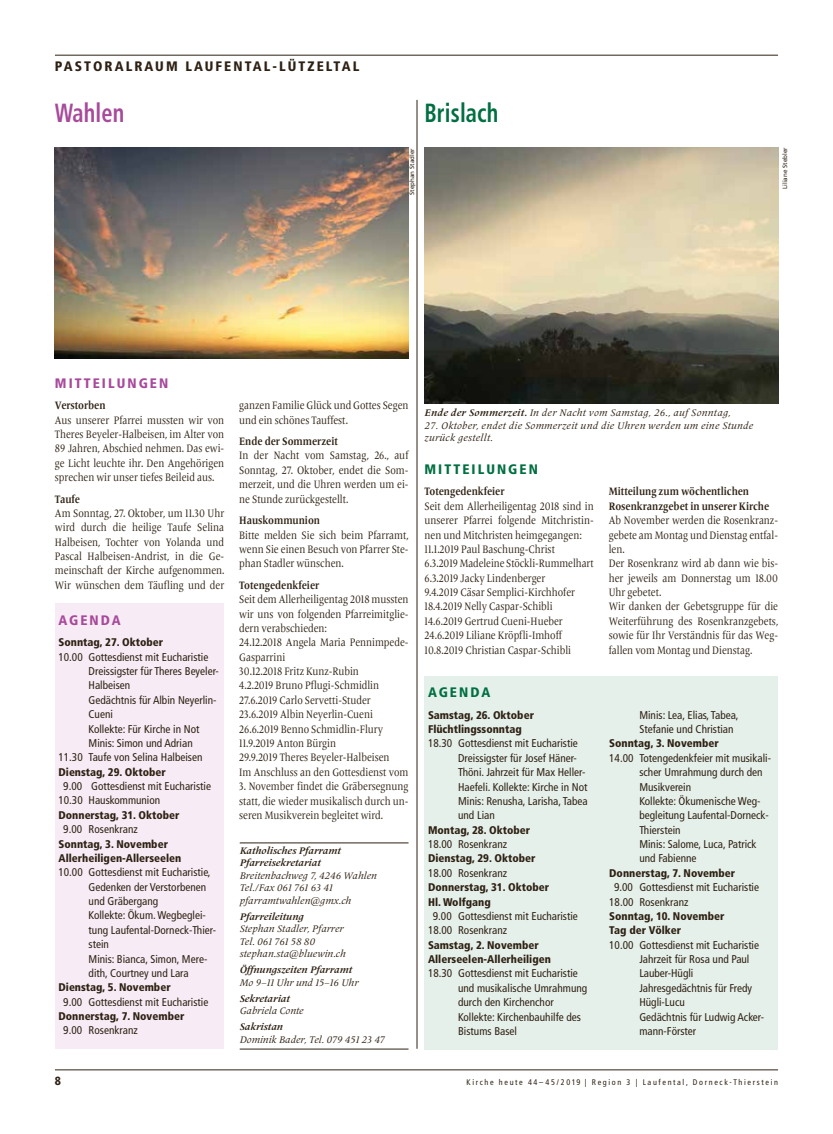
<style>
.page{position:relative;width:833px;height:1134px;background:#fff}
.page>*{position:absolute;margin:0;border:0;box-sizing:border-box;transform-origin:0 0}
.t1{font:700 condensed 26.25px "Frutiger";letter-spacing:.005em;color:#006f41;scale:.85 1}
.t2{font:700 condensed 26.25px "Frutiger";letter-spacing:.005em;color:#a84a9b;scale:.85 1}
.t3{font:900 condensed 13.75px "Frutiger";letter-spacing:.15em;color:#2e2113}
.t4{font:900 condensed 13.75px "Frutiger";letter-spacing:.15em;color:#a84a9b}
.t5{font:900 condensed 13.75px "Frutiger";letter-spacing:.15em;color:#006f41}
.t6{font:900 condensed 11.88px "Frutiger";color:#2e2113}
.t7{font:11.25px/14.4px "Frutiger Serif LT Pro";color:#2e2113;text-align:justify;scale:.85 1}
.t8{font:condensed 11.25px/14.4px "Frutiger";color:#2e2113}
.t9{font:700 11.25px/14.4px "Frutiger Serif LT Pro";color:#2e2113;scale:.85 1}
.t10{font:900 condensed 11.12px/14.4px "Frutiger";color:#2e2113}
.t11{font:italic 10px/12.5px "Frutiger Serif LT Pro";color:#2e2113}
.t12{font:italic 10px/12.5px "Frutiger Serif LT Pro";letter-spacing:.025em;color:#2e2113}
.t13{font:italic 700 10px/12.5px "Frutiger Serif LT Pro";color:#2e2113}
.t14{font:condensed 8.12px "Frutiger";letter-spacing:.2em;color:#2e2113}
.t15{font:6.25px "Frutiger";color:#2e2113}
.s1{font-weight:700}
</style>
<div class="page">
<hr style="left:55px;top:1070px;width:723px;height:1px;background:#2e2113">
<img style="left:424px;top:148px;width:354px;height:255px">
<hr style="left:55px;top:55px;width:723px;height:1px;background:#2e2113">
<hr style="left:417px;top:100px;width:1px;height:949px;background:#2e2113">
<div style="left:55px;top:603px;width:169px;height:446px;background:#f7ecf5"></div>
<div style="left:424px;top:676px;width:354px;height:373px;background:#e6f0ea"></div>
<img style="left:55px;top:148px;width:353px;height:210px">
<hr style="left:240px;top:843px;width:168px;height:1px;background:#2e2113">
<hr style="left:240px;top:1049px;width:168px;height:1px;background:#2e2113">
<p class="t3" style="left:55px;top:58px;width:306px">PASTORALRAUM LAUFENTAL-LÜTZELTAL</p>
<h1 class="t2" style="left:55px;top:97px;width:83px">Wahlen</h1>
<h1 class="t1" style="left:424px;top:97px;width:89px">Brislach</h1>
<p class="t15" style="left:408px;top:195px;width:48px;rotate:-90deg">Stephan Stadler</p>
<p class="t15" style="left:781px;top:189px;width:43px;rotate:-90deg">Liliane Stebler</p>
<p class="t4" style="left:55px;top:374px;width:115px">MITTEILUNGEN</p>
<p class="t9" style="left:55px;top:398px;width:61px">Verstorben</p>
<p class="t7" style="left:55px;top:413px;width:201px">Aus unserer Pfarrei mussten wir von Theres Beyeler-Halbeisen, im Alter von 89 Jahren, Abschied nehmen. Das ewi&shy;ge Licht leuchte ihr. Den Angehörigen sprechen wir unser tiefes Beileid aus.</p>
<p class="t9" style="left:55px;top:492px;width:31px">Taufe</p>
<p class="t7" style="left:55px;top:506px;width:201px">Am Sonntag, 27. Oktober, um 11.30 Uhr wird durch die heilige Taufe Selina Halbeisen, Tochter von Yolanda und Pascal Halbeisen-Andrist, in die Ge&shy;meinschaft der Kirche aufgenommen.<br>Wir wünschen dem Täufling und der</p>
<p class="t4" style="left:58px;top:612px;width:64px">AGENDA</p>
<p class="t10" style="left:58px;top:635px;width:106px">Sonntag, 27. Oktober</p>
<p class="t8" style="left:58px;top:650px;width:151px">10.00 Gottesdienst mit Eucharistie</p>
<p class="t8" style="left:89px;top:664px;width:132px">Dreissigster für Theres Beyeler-</p>
<p class="t8" style="left:89px;top:678px;width:43px">Halbeisen</p>
<p class="t8" style="left:89px;top:693px;width:129px">Gedächtnis für Albin Neyerlin-</p>
<p class="t8" style="left:89px;top:707px;width:26px">Cueni</p>
<p class="t8" style="left:89px;top:721px;width:112px">Kollekte: Für Kirche in Not</p>
<p class="t8" style="left:89px;top:736px;width:106px">Minis: Simon und Adrian</p>
<p class="t8" style="left:58px;top:750px;width:146px">11.30 Taufe von Selina Halbeisen</p>
<p class="t10" style="left:58px;top:764px;width:109px">Dienstag, 29. Oktober</p>
<p class="t8" style="left:58px;top:779px;width:154px;text-indent:5px">9.00 Gottesdienst mit Eucharistie<br>10.30 Hauskommunion</p>
<p class="t10" style="left:58px;top:808px;width:123px">Donnerstag, 31. Oktober</p>
<p class="t8" style="left:63px;top:822px;width:76px">9.00 Rosenkranz</p>
<p class="t10" style="left:58px;top:836px;width:124px">Sonntag, 3. November<br>Allerheiligen-Allerseelen</p>
<p class="t8" style="left:89px;top:865px;width:129px;text-indent:-30px">10.00 Gottesdienst mit Eucharistie,<br>Gedenken der Verstorbenen und Gräbergang<br>Kollekte: Ökum.Wegbeglei&shy;tung Laufental-Dorneck-Thier&shy;stein<br>Minis: Bianca, Simon, Mere&shy;dith, Courtney und Lara</p>
<p class="t10" style="left:58px;top:980px;width:114px">Dienstag, 5. November</p>
<p class="t8" style="left:63px;top:995px;width:147px">9.00 Gottesdienst mit Eucharistie</p>
<p class="t10" style="left:58px;top:1009px;width:127px">Donnerstag, 7. November</p>
<p class="t8" style="left:63px;top:1023px;width:76px">9.00 Rosenkranz</p>
<p class="t7" style="left:239px;top:398px;width:201px">ganzen Familie Glück und Gottes Segen und ein schönes Tauffest.</p>
<p class="t9" style="left:239px;top:434px;width:118px">Ende der Sommerzeit</p>
<p class="t7" style="left:239px;top:449px;width:201px">In der Nacht vom Samstag, 26., auf Sonntag, 27. Oktober, endet die Som&shy;merzeit, und die Uhren werden um ei&shy;ne Stunde zurückgestellt.</p>
<p class="t9" style="left:239px;top:513px;width:97px">Hauskommunion</p>
<p class="t7" style="left:239px;top:528px;width:201px">Bitte melden Sie sich beim Pfarramt, wenn Sie einen Besuch von Pfarrer Ste&shy;phan Stadler wünschen.</p>
<p class="t9" style="left:239px;top:578px;width:96px">Totengedenkfeier</p>
<p class="t7" style="left:239px;top:592px;width:201px;text-align:left">Seit dem Allerheiligentag 2018 mussten wir uns von folgenden Pfarreimitglie&shy;dern verabschieden:<br>24.12.2018 Angela Maria Pennimpede-<br>Gasparrini<br>30.12.2018 Fritz Kunz-Rubin<br>4.2.2019 Bruno Pflugi-Schmidlin<br>27.6.2019 Carlo Servetti-Studer<br>23.6.2019 Albin Neyerlin-Cueni<br>26.6.2019 Benno Schmidlin-Flury<br>11.9.2019 Anton Bürgin<br>29.9.2019 Theres Beyeler-Halbeisen<br>Im Anschluss an den Gottesdienst vom</p>
<p class="t7" style="left:239px;top:779px;width:201px">3. November findet die Gräbersegnung statt, die wieder musikalisch durch un&shy;seren Musikverein begleitet wird.</p>
<p class="t13" style="left:240px;top:844px;width:103px">Katholisches Pfarramt<br>Pfarreisekretariat</p>
<p class="t11" style="left:240px;top:869px;width:139px">Breitenbachweg 7, 4246 Wahlen<br>Tel./Fax 061 761 63 41 pfarramtwahlen@gmx.ch</p>
<p class="t13" style="left:240px;top:910px;width:66px">Pfarreileitung</p>
<p class="t11" style="left:240px;top:922px;width:108px">Stephan Stadler, Pfarrer<br>Tel. 061 761 58 80 stephan.sta@bluewin.ch</p>
<p class="t13" style="left:240px;top:963px;width:114px">Öffnungszeiten Pfarramt</p>
<p class="t11" style="left:240px;top:976px;width:120px">Mo 9–11 Uhr und 15–16 Uhr</p>
<p class="t13" style="left:240px;top:992px;width:52px">Sekretariat</p>
<p class="t11" style="left:240px;top:1005px;width:65px">Gabriela Conte</p>
<p class="t13" style="left:240px;top:1021px;width:45px">Sakristan</p>
<p class="t11" style="left:240px;top:1033px;width:147px">Dominik Bader, Tel. 079 451 23 47</p>
<p class="t12" style="left:424px;top:407px;width:308px"><span class="s1">Ende der Sommerzeit.</span> In der Nacht vom Samstag, 26., auf Sonntag,</p>
<p class="t12" style="left:424px;top:419px;width:330px">27. Oktober, endet die Sommerzeit und die Uhren werden um eine Stunde zurück gestellt.</p>
<p class="t5" style="left:424px;top:461px;width:115px">MITTEILUNGEN</p>
<p class="t9" style="left:424px;top:484px;width:96px">Totengedenkfeier</p>
<p class="t7" style="left:424px;top:499px;width:201px;text-align:left">Seit dem Allerheiligentag 2018 sind in unserer Pfarrei folgende Mitchristin&shy;nen und Mitchristen heimgegangen:<br>11.1.2019 Paul Baschung-Christ<br>6.3.2019 Madeleine Stöckli-Rummelhart 6.3.2019 Jacky Lindenberger<br>9.4.2019 Cäsar Semplici-Kirchhofer 18.4.2019 Nelly Caspar-Schibli<br>14.6.2019 Gertrud Cueni-Hueber 24.6.2019 Liliane Kröpfli-Imhoff 10.8.2019 Christian Caspar-Schibli</p>
<p class="t5" style="left:428px;top:684px;width:64px">AGENDA</p>
<p class="t10" style="left:428px;top:708px;width:107px">Samstag, 26. Oktober<br>Flüchtlingssonntag</p>
<p class="t8" style="left:458px;top:736px;width:131px;text-indent:-30px">18.30 Gottesdienst mit Eucharistie<br>Dreissigster für Josef Häner-<br>Thöni. Jahrzeit für Max Heller-<br>Haefeli. Kollekte: Kirche in Not<br>Minis: Renusha, Larisha, Tabea und Lian</p>
<p class="t10" style="left:428px;top:823px;width:104px">Montag, 28. Oktober</p>
<p class="t8" style="left:428px;top:837px;width:81px">18.00 Rosenkranz</p>
<p class="t10" style="left:428px;top:851px;width:109px">Dienstag, 29. Oktober</p>
<p class="t8" style="left:428px;top:866px;width:81px">18.00 Rosenkranz</p>
<p class="t10" style="left:428px;top:880px;width:123px">Donnerstag, 31. Oktober<br>Hl. Wolfgang</p>
<p class="t8" style="left:428px;top:909px;width:151px;text-indent:5px">9.00 Gottesdienst mit Eucharistie<br>18.00 Rosenkranz</p>
<p class="t10" style="left:428px;top:938px;width:124px">Samstag, 2. November<br>Allerseelen-Allerheiligen</p>
<p class="t8" style="left:458px;top:966px;width:131px;text-indent:-30px">18.30 Gottesdienst mit Eucharistie und musikalische Umrahmung durch den Kirchenchor<br>Kollekte: Kirchenbauhilfe des<br>Bistums Basel</p>
<p class="t9" style="left:609px;top:484px;width:190px">Mitteilung zum wöchentlichen<br>Rosenkranzgebet in unserer Kirche</p>
<p class="t7" style="left:609px;top:513px;width:201px;text-align:left">Ab November werden die Rosenkranz&shy;gebete am Montag und Dienstag entfal&shy;len.<br>Der Rosenkranz wird ab dann wie bis&shy;her jeweils am Donnerstag um 18.00<br>Uhr gebetet.<br>Wir danken der Gebetsgruppe für die<br>Weiterführung des Rosenkranzgebets, sowie für Ihr Verständnis für das Weg&shy;fallen vom Montag und Dienstag.</p>
<p class="t8" style="left:639px;top:708px;width:101px">Minis: Lea, Elias, Tabea,<br>Stefanie und Christian</p>
<p class="t10" style="left:609px;top:736px;width:111px">Sonntag, 3. November</p>
<p class="t8" style="left:639px;top:751px;width:133px;text-indent:-30px">14.00 Totengedenkfeier mit musikali&shy;scher Umrahmung durch den<br>Musikverein<br>Kollekte: Ökumenische Weg&shy;begleitung Laufental-Dorneck-<br>Thierstein<br>Minis: Salome, Luca, Patrick und Fabienne</p>
<p class="t10" style="left:609px;top:866px;width:127px">Donnerstag, 7. November</p>
<p class="t8" style="left:609px;top:880px;width:151px;text-indent:5px">9.00 Gottesdienst mit Eucharistie<br>18.00 Rosenkranz</p>
<p class="t10" style="left:609px;top:909px;width:117px">Sonntag, 10. November<br>Tag der Völker</p>
<p class="t8" style="left:639px;top:938px;width:126px;text-indent:-30px">10.00 Gottesdienst mit Eucharistie<br>Jahrzeit für Rosa und Paul<br>Lauber-Hügli<br>Jahresgedächtnis für Fredy<br>Hügli-Lucu<br>Gedächtnis für Ludwig Acker&shy;mann-Förster</p>
<p class="t6" style="left:55px;top:1074px;width:8px">8</p>
<p class="t14" style="left:466px;top:1077px;width:313px">Kirche heute 44–45/2019 | Region 3 | Laufental, Dorneck-Thierstein</p>
</div>
